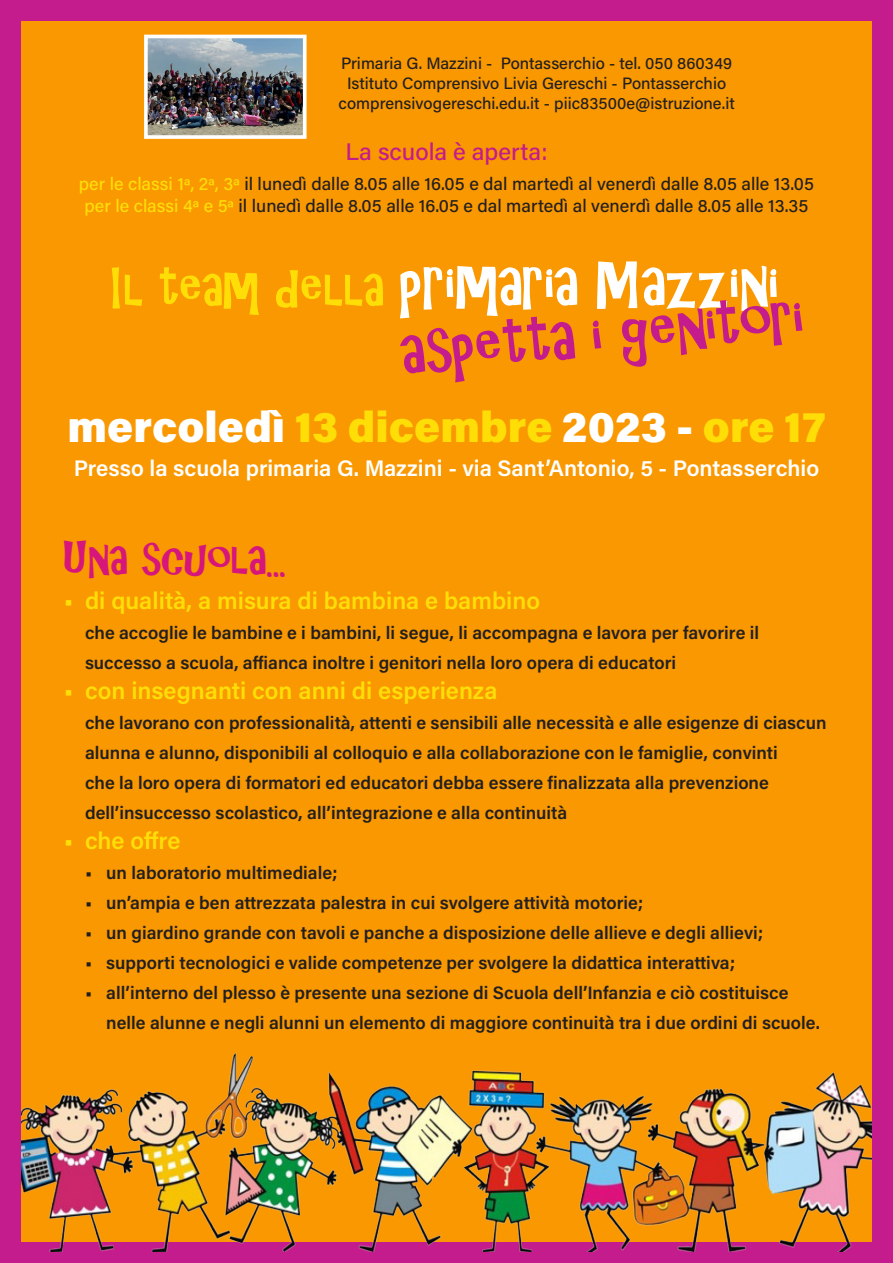
<style>
.page{position:relative;width:893px;height:1263px;background:#c41c8c}
.page>*{position:absolute;margin:0;border:0;box-sizing:border-box;transform-origin:0 0}
.t1{font:60px "ARCHRISTY";color:#fff}
.t2{font:60px "ARCHRISTY";color:#c41c8c}
.t3{font:45px "ARCHRISTY";color:#d6167b}
.t4{font:43.5px "Acumin Variable Concept";letter-spacing:.095em;color:#ffde08}
.t5{font:24px "Acumin Variable Concept";letter-spacing:.04em;color:#ffde08}
.t6{font:24px "Acumin Variable Concept";letter-spacing:.03em;color:#c41c8c}
.t7{font:22.5px "Acumin Variable Concept";letter-spacing:.04em;color:#fff}
.t8{font:18px/30px "Acumin Variable Concept";letter-spacing:.04em;color:#231f20}
.t9{font:16.5px "Acumin Variable Concept";letter-spacing:.03em;color:#231f20}
.s1{color:#ffde08}
.s2{font-size:51px;color:#ffde08}
.s3{color:#fff}
</style>
<div class="page">
<div style="left:21px;top:21px;width:851px;height:1221px;background:#f99800"></div>
<img style="left:21px;top:1052px;width:851px;height:199px">
<img style="left:149px;top:40px;width:153px;height:94px">
<div style="left:144px;top:35px;width:163px;height:104px;border:4px solid #fff"></div>
<p class="t9" style="left:341px;top:52px;width:392px">Primaria G. Mazzini - Pontasserchio - tel. 050 860349</p>
<p class="t9" style="left:347px;top:72px;width:380px">Istituto Comprensivo Livia Gereschi - Pontasserchio</p>
<p class="t9" style="left:338px;top:92px;width:397px">comprensivogereschi.edu.it - piic83500e@istruzione.it</p>
<p class="t6" style="left:345px;top:135px;width:203px">La scuola è aperta:</p>
<p class="t8" style="left:79px;top:168px;width:736px"><span class="s1">per le classi 1a, 2a, 3a</span> il lunedì dalle 8.05 alle 16.05 e dal martedì al venerdì dalle 8.05 alle 13.05</p>
<p class="t8" style="left:84px;top:190px;width:725px"><span class="s1">per le classi 4a e 5a</span> il lunedì dalle 8.05 alle 16.05 e dal martedì al venerdì dalle 8.05 alle 13.35</p>
<p class="t1" style="left:111px;top:249px;width:669px"><span class="s2">Il team della</span> primaria Mazzini</p>
<p class="t2" style="left:399px;top:318px;width:405px;rotate:-5deg">aspetta i genitori</p>
<p class="t4" style="left:67px;top:397px;width:757px"><span class="s3">mercoledì</span> 13 dicembre <span class="s3">2023 -</span> ore 17</p>
<p class="t7" style="left:74px;top:453px;width:746px">Presso la scuola primaria G. Mazzini - via Sant’Antonio, 5 - Pontasserchio</p>
<p class="t3" style="left:64px;top:532px;width:225px">Una scuola...</p>
<p class="t5" style="left:64px;top:584px;width:477px">• di qualità, a misura di bambina e bambino</p>
<p class="t8" style="left:85px;top:617px;width:675px">che accoglie le bambine e i bambini, li segue, li accompagna e lavora per favorire il successo a scuola, affianca inoltre i genitori nella loro opera di educatori</p>
<p class="t5" style="left:64px;top:674px;width:434px">• con insegnanti con anni di esperienza</p>
<p class="t8" style="left:85px;top:707px;width:742px">che lavorano con professionalità, attenti e sensibili alle necessità e alle esigenze di ciascun alunna e alunno, disponibili al colloquio e alla collaborazione con le famiglie, convinti<br>che la loro opera di formatori ed educatori debba essere finalizzata alla prevenzione dell’insuccesso scolastico, all’integrazione e alla continuità</p>
<p class="t5" style="left:64px;top:824px;width:117px">• che offre</p>
<p class="t8" style="left:85px;top:857px;width:253px">• un laboratorio multimediale;</p>
<p class="t8" style="left:85px;top:887px;width:559px">• un’ampia e ben attrezzata palestra in cui svolgere attività motorie;</p>
<p class="t8" style="left:85px;top:917px;width:679px">• un giardino grande con tavoli e panche a disposizione delle allieve e degli allievi;</p>
<p class="t8" style="left:85px;top:947px;width:650px">• supporti tecnologici e valide competenze per svolgere la didattica interattiva;</p>
<p class="t8" style="left:106px;top:977px;width:714px;text-indent:-21px">• all’interno del plesso è presente una sezione di Scuola dell’Infanzia e ciò costituisce nelle alunne e negli alunni un elemento di maggiore continuità tra i due ordini di scuole.</p>
</div>
